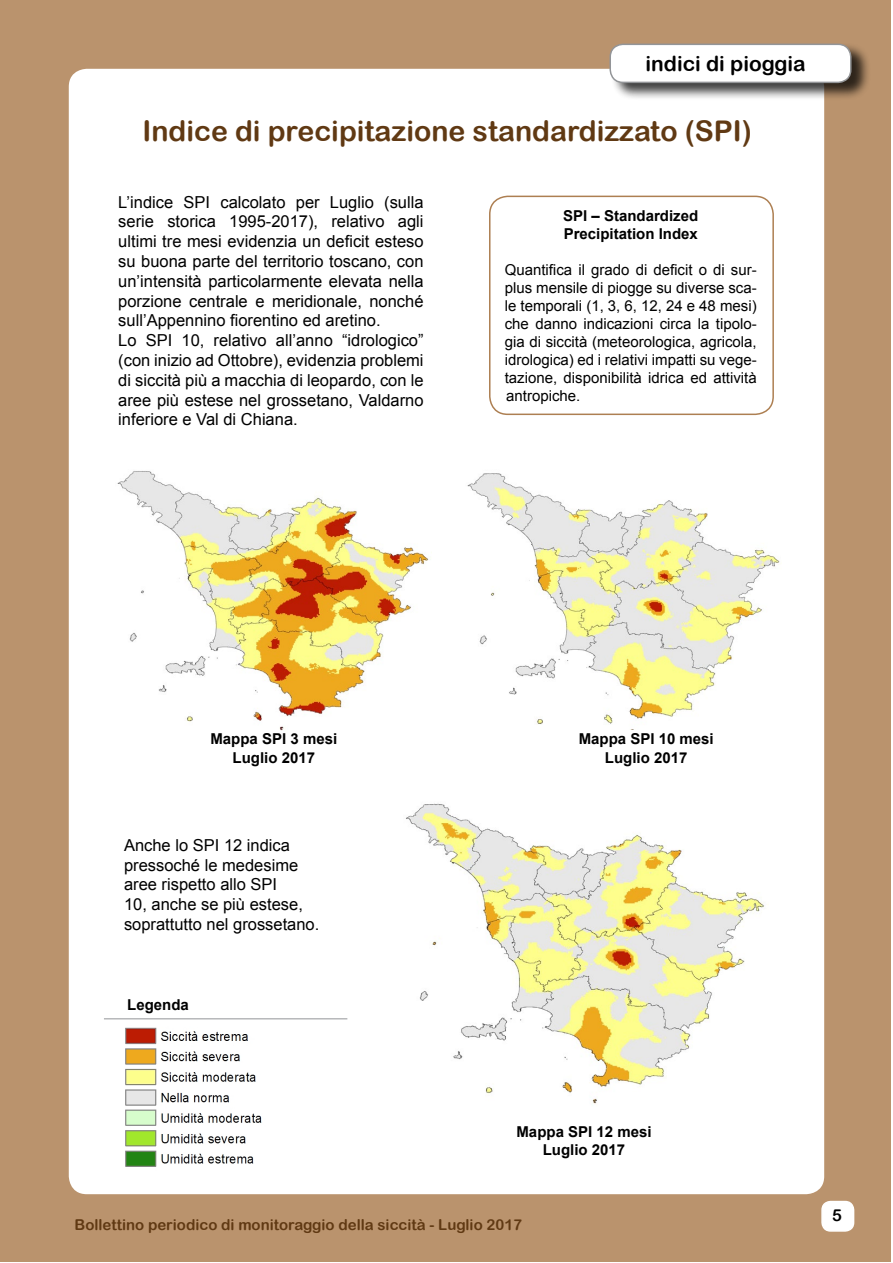
<style>
.page{position:relative;width:893px;height:1263px;background:#fff}
.page>*{position:absolute;margin:0;border:0;box-sizing:border-box;transform-origin:0 0}
.t1{font:28.5px "Arial Rounded MT Bold";color:#603913}
.t2{font:21px "Arial Rounded MT Bold";color:#000}
.t3{font:16.5px/19.8px "Arial";color:#000}
.t4{font:16.5px "Arial Rounded MT Bold";color:#000}
.t5{font:15px/18px "Arial";color:#000;text-align:justify}
.t6{font:700 15px/18px "Arial";color:#000;text-align:center}
.t7{font:15px "Arial Rounded MT Bold";color:#603913}
</style>
<div class="page">
<div style="left:0;top:1px;width:891px;height:1261px;background:#ba936d"></div>
<div style="left:69px;top:69px;width:755px;height:1125px;background:#fff;border-radius:18px"></div>
<div style="left:822px;top:1201px;width:32px;height:30px;background:#fff;border-radius:9px"></div>
<div style="left:821px;top:1201px;width:33px;height:31px;border:2px solid #fff;border-radius:9px"></div>
<div style="left:611px;top:43px;width:260px;height:58px;background:#000;opacity:.75"></div>
<div style="left:610px;top:44px;width:241px;height:38px;background:#fff;border-radius:13px"></div>
<div style="left:609px;top:44px;width:242px;height:39px;border:2px solid #939598;border-radius:13px"></div>
<div style="left:489px;top:196px;width:285px;height:219px;border:2px solid #ad7f52;border-radius:18px"></div>
<img style="left:117px;top:471px;width:312px;height:260px">
<img style="left:467px;top:473px;width:313px;height:257px">
<img style="left:406px;top:803px;width:358px;height:301px">
<img style="left:125px;top:1027px;width:137px;height:140px">
<hr style="left:104px;top:1018px;width:243px;height:1px;background:#939598">
<p class="t2" style="left:646px;top:51px;width:162px">indici di pioggia</p>
<p class="t2" style="left:705px;top:53px;width:134px">pluviometrici</p>
<h1 class="t1" style="left:142px;top:114px;width:611px">Indice di precipitazione standardizzato (SPI)</h1>
<p class="t3" style="left:118px;top:192px;width:307px">L’indice SPI calcolato per Luglio (sulla serie storica 1995-2017), relativo agli ultimi tre mesi evidenzia un deficit esteso su buona parte del territorio toscano, con un’intensità particolarmente elevata nella porzione centrale e meridionale, nonché sull’Appennino fiorentino ed aretino.<br>Lo SPI 10, relativo all’anno “idrologico” (con inizio ad Ottobre), evidenzia problemi di siccità più a macchia di leopardo, con le aree più estese nel grossetano, Valdarno inferiore e Val di Chiana.</p>
<p class="t6" style="left:563px;top:207px;width:137px;text-align:left">SPI – Standardized<br>Precipitation Index</p>
<p class="t5" style="left:505px;top:261px;width:253px">Quantifica il grado di deficit o di sur&shy;plus mensile di piogge su diverse sca&shy;le temporali (1, 3, 6, 12, 24 e 48 mesi) che danno indicazioni circa la tipolo&shy;gia di siccità (meteorologica, agricola, idrologica) ed i relativi impatti su vege&shy;tazione, disponibilità idrica ed attività antropiche.</p>
<p class="t6" style="left:210px;top:731px;width:128px">Mappa SPI 3 mesi<br>Luglio 2017</p>
<p class="t6" style="left:579px;top:731px;width:137px">Mappa SPI 10 mesi<br>Luglio 2017</p>
<p class="t3" style="left:124px;top:835px;width:197px">Anche lo SPI 12 indica pressoché le medesime aree rispetto allo SPI<br>10, anche se più estese, soprattutto nel grossetano.</p>
<p class="t6" style="left:127px;top:996px;width:63px">Legenda</p>
<p class="t6" style="left:516px;top:1123px;width:137px">Mappa SPI 12 mesi<br>Luglio 2017</p>
<p class="t7" style="left:75px;top:1216px;width:449px">Bollettino periodico di monitoraggio della siccità - Luglio 2017</p>
<p class="t4" style="left:832px;top:1205px;width:11px">5</p>
</div>
